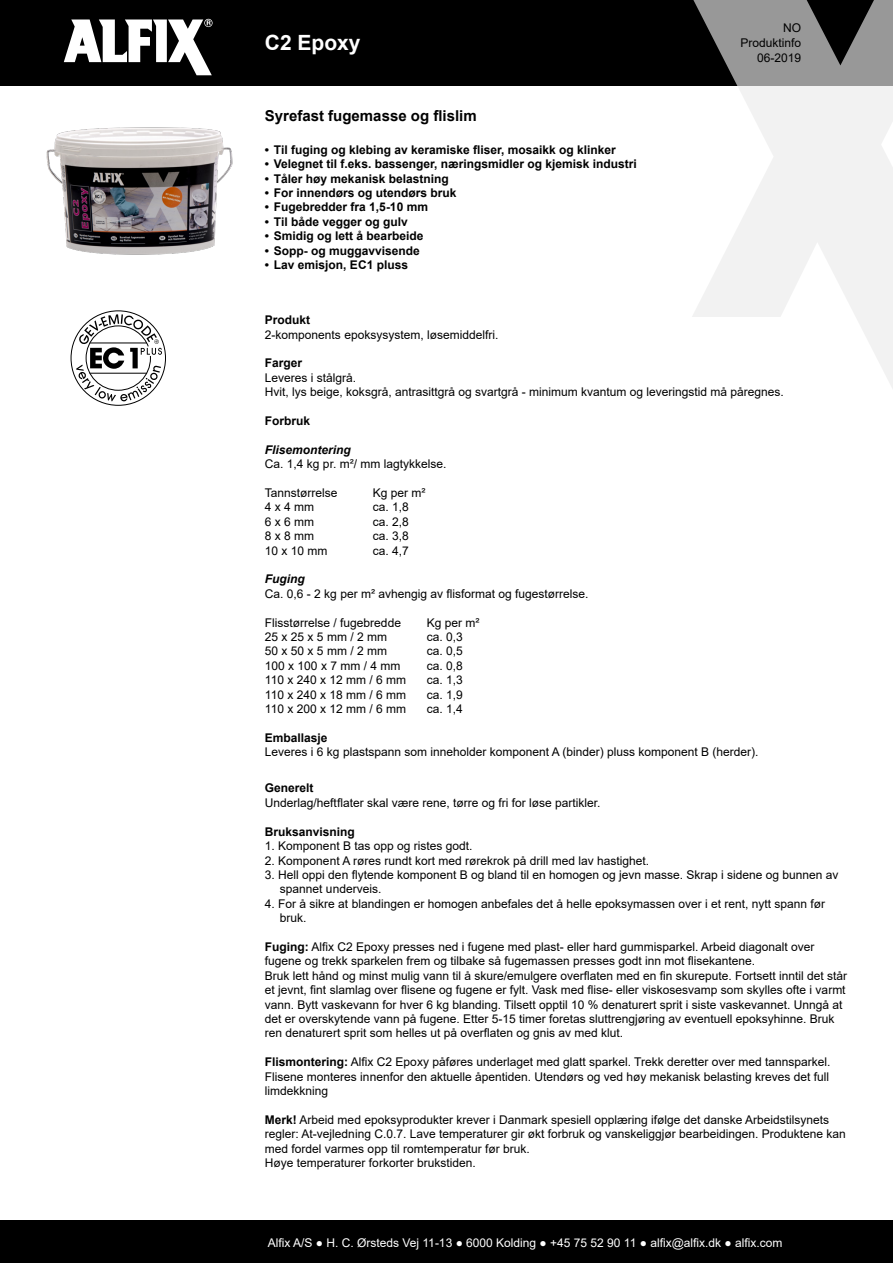
<style>
.page{position:relative;width:893px;height:1263px;background:#fff}
.page>*{position:absolute;margin:0;border:0;box-sizing:border-box;transform-origin:0 0}
.t1{font:700 21px "Arial";color:#fff}
.Brødtekst{font:700 15px "Arial";color:#000}
.Brødtekst-2{font:12px/14.4px "Arial";color:#000}
.Brødtekst-3{font:700 12px "Arial";color:#000}
.t2{font:12px "Arial";color:#fff}
.Brødtekst-4{font:italic 700 12px "Arial";color:#000}
.s1{font-weight:700}
</style>
<div class="page">
<div style="left:0;top:0;width:893px;height:85px;background:#000"></div>
<div style="left:0;top:1220px;width:893px;height:43px;background:#000"></div>
<svg style="left:691px;top:0;width:202px;height:388px"></svg>
<svg style="left:64px;top:19px;width:149px;height:56px"></svg>
<img style="left:46px;top:127px;width:187px;height:128px">
<svg style="left:71px;top:310px;width:95px;height:95px"></svg>
<p class="t1" style="left:265px;top:28px;width:97px">C2 Epoxy</p>
<p class="Brødtekst" style="left:265px;top:106px;width:213px">Syrefast fugemasse og flislim</p>
<p class="Brødtekst-3" style="left:265px;top:141px;width:352px">• Til fuging og klebing av keramiske fliser, mosaikk og klinker</p>
<p class="Brødtekst-3" style="left:265px;top:156px;width:373px">• Velegnet til f.eks. bassenger, næringsmidler og kjemisk industri</p>
<p class="Brødtekst-3" style="left:265px;top:170px;width:185px">• Tåler høy mekanisk belastning</p>
<p class="Brødtekst-3" style="left:265px;top:184px;width:193px">• For innendørs og utendørs bruk</p>
<p class="Brødtekst-3" style="left:265px;top:199px;width:165px">• Fugebredder fra 1,5-10 mm</p>
<p class="Brødtekst-3" style="left:265px;top:213px;width:144px">• Til både vegger og gulv</p>
<p class="Brødtekst-3" style="left:265px;top:228px;width:160px">• Smidig og lett å bearbeide</p>
<p class="Brødtekst-3" style="left:265px;top:242px;width:157px">• Sopp- og muggavvisende</p>
<p class="Brødtekst-3" style="left:265px;top:256px;width:145px">• Lav emisjon, EC1 pluss</p>
<p class="Brødtekst-2" style="left:783px;top:20px;width:19px">NO</p>
<p class="Brødtekst-2" style="left:741px;top:35px;width:62px">Produktinfo</p>
<p class="Brødtekst-2" style="left:757px;top:50px;width:46px">06-2019</p>
<p class="Brødtekst-3" style="left:265px;top:311px;width:47px">Produkt</p>
<p class="Brødtekst-2" style="left:265px;top:327px;width:235px">2-komponents epoksysystem, løsemiddelfri.</p>
<p class="Brødtekst-3" style="left:265px;top:355px;width:39px">Farger</p>
<p class="Brødtekst-2" style="left:265px;top:370px;width:93px">Leveres i stålgrå.</p>
<p class="Brødtekst-2" style="left:265px;top:385px;width:520px">Hvit, lys beige, koksgrå, antrasittgrå og svartgrå - minimum kvantum og leveringstid må påregnes.</p>
<p class="Brødtekst-3" style="left:265px;top:412px;width:47px">Forbruk</p>
<p class="Brødtekst-4" style="left:265px;top:441px;width:88px">Flisemontering</p>
<p class="Brødtekst-2" style="left:265px;top:457px;width:183px">Ca. 1,4 kg pr. m²/ mm lagtykkelse.</p>
<p class="Brødtekst-2" style="left:265px;top:485px;width:74px">Tannstørrelse</p>
<p class="Brødtekst-2" style="left:373px;top:485px;width:54px">Kg per m²</p>
<p class="Brødtekst-2" style="left:265px;top:500px;width:51px">4 x 4 mm</p>
<p class="Brødtekst-2" style="left:373px;top:500px;width:38px">ca. 1,8</p>
<p class="Brødtekst-2" style="left:265px;top:514px;width:51px">6 x 6 mm</p>
<p class="Brødtekst-2" style="left:373px;top:514px;width:38px">ca. 2,8</p>
<p class="Brødtekst-2" style="left:265px;top:529px;width:51px">8 x 8 mm</p>
<p class="Brødtekst-2" style="left:373px;top:529px;width:38px">ca. 3,8</p>
<p class="Brødtekst-2" style="left:265px;top:543px;width:64px">10 x 10 mm</p>
<p class="Brødtekst-2" style="left:373px;top:543px;width:38px">ca. 4,7</p>
<p class="Brødtekst-4" style="left:265px;top:571px;width:41px">Fuging</p>
<p class="Brødtekst-2" style="left:265px;top:586px;width:325px">Ca. 0,6 - 2 kg per m² avhengig av flisformat og fugestørrelse.</p>
<p class="Brødtekst-2" style="left:265px;top:615px;width:138px">Flisstørrelse / fugebredde</p>
<p class="Brødtekst-2" style="left:427px;top:615px;width:54px">Kg per m²</p>
<p class="Brødtekst-2" style="left:265px;top:629px;width:124px">25 x 25 x 5 mm / 2 mm</p>
<p class="Brødtekst-2" style="left:427px;top:629px;width:38px">ca. 0,3</p>
<p class="Brødtekst-2" style="left:265px;top:644px;width:124px">50 x 50 x 5 mm / 2 mm</p>
<p class="Brødtekst-2" style="left:427px;top:644px;width:38px">ca. 0,5</p>
<p class="Brødtekst-2" style="left:265px;top:658px;width:137px">100 x 100 x 7 mm / 4 mm</p>
<p class="Brødtekst-2" style="left:427px;top:658px;width:38px">ca. 0,8</p>
<p class="Brødtekst-2" style="left:265px;top:673px;width:143px">110 x 240 x 12 mm / 6 mm</p>
<p class="Brødtekst-2" style="left:427px;top:673px;width:38px">ca. 1,3</p>
<p class="Brødtekst-2" style="left:265px;top:687px;width:143px">110 x 240 x 18 mm / 6 mm</p>
<p class="Brødtekst-2" style="left:427px;top:687px;width:38px">ca. 1,9</p>
<p class="Brødtekst-2" style="left:265px;top:701px;width:143px">110 x 200 x 12 mm / 6 mm</p>
<p class="Brødtekst-2" style="left:427px;top:701px;width:38px">ca. 1,4</p>
<p class="Brødtekst-3" style="left:265px;top:729px;width:64px">Emballasje</p>
<p class="Brødtekst-2" style="left:265px;top:745px;width:495px">Leveres i 6 kg plastspann som inneholder komponent A (binder) pluss komponent B (herder).</p>
<p class="Brødtekst-3" style="left:265px;top:780px;width:50px">Generelt</p>
<p class="Brødtekst-2" style="left:265px;top:795px;width:337px">Underlag/heftflater skal være rene, tørre og fri for løse partikler.</p>
<p class="Brødtekst-3" style="left:265px;top:823px;width:92px">Bruksanvisning</p>
<p class="Brødtekst-2" style="left:265px;top:839px;width:209px">1. Komponent B tas opp og ristes godt.</p>
<p class="Brødtekst-2" style="left:265px;top:853px;width:386px">2. Komponent A røres rundt kort med rørekrok på drill med lav hastighet.</p>
<p class="Brødtekst-2" style="left:280px;top:867px;width:560px;text-indent:-15px">3. Hell oppi den flytende komponent B og bland til en homogen og jevn masse. Skrap i sidene og bunnen av spannet underveis.</p>
<p class="Brødtekst-2" style="left:280px;top:896px;width:547px;text-indent:-15px">4. For å sikre at blandingen er homogen anbefales det å helle epoksymassen over i et rent, nytt spann før bruk.</p>
<p class="Brødtekst-2" style="left:265px;top:939px;width:551px"><span class="s1">Fuging:</span> Alfix C2 Epoxy presses ned i fugene med plast- eller hard gummisparkel. Arbeid diagonalt over fugene og trekk sparkelen frem og tilbake så fugemassen presses godt inn mot flisekantene.</p>
<p class="Brødtekst-2" style="left:265px;top:968px;width:584px">Bruk lett hånd og minst mulig vann til å skure/emulgere overflaten med en fin skurepute. Fortsett inntil det står et jevnt, fint slamlag over flisene og fugene er fylt. Vask med flise- eller viskosesvamp som skylles ofte i varmt vann. Bytt vaskevann for hver 6 kg blanding. Tilsett opptil 10 % denaturert sprit i siste vaskevannet. Unngå at det er overskytende vann på fugene. Etter 5-15 timer foretas sluttrengjøring av eventuell epoksyhinne. Bruk ren denaturert sprit som helles ut på overflaten og gnis av med klut.</p>
<p class="Brødtekst-2" style="left:265px;top:1055px;width:567px;text-align:justify"><span class="s1">Flismontering:</span> Alfix C2 Epoxy påføres underlaget med glatt sparkel. Trekk deretter over med tannsparkel.<br>Flisene monteres innenfor den aktuelle åpentiden. Utendørs og ved høy mekanisk belasting kreves det full limdekkning</p>
<p class="Brødtekst-2" style="left:265px;top:1112px;width:582px"><span class="s1">Merk!</span> Arbeid med epoksyprodukter krever i Danmark spesiell opplæring ifølge det danske Arbeidstilsynets regler: At-vejledning C.0.7. Lave temperaturer gir økt forbruk og vanskeliggjør bearbeidingen. Produktene kan med fordel varmes opp til romtemperatur før bruk.</p>
<p class="Brødtekst-2" style="left:265px;top:1155px;width:212px">Høye temperaturer forkorter brukstiden.</p>
<p class="t2" style="left:268px;top:1234px;width:516px">Alfix A/S ● H. C. Ørsteds Vej 11-13 ● 6000 Kolding ● +45 75 52 90 11 ● alfix@alfix.dk ● alfix.com</p>
</div>
